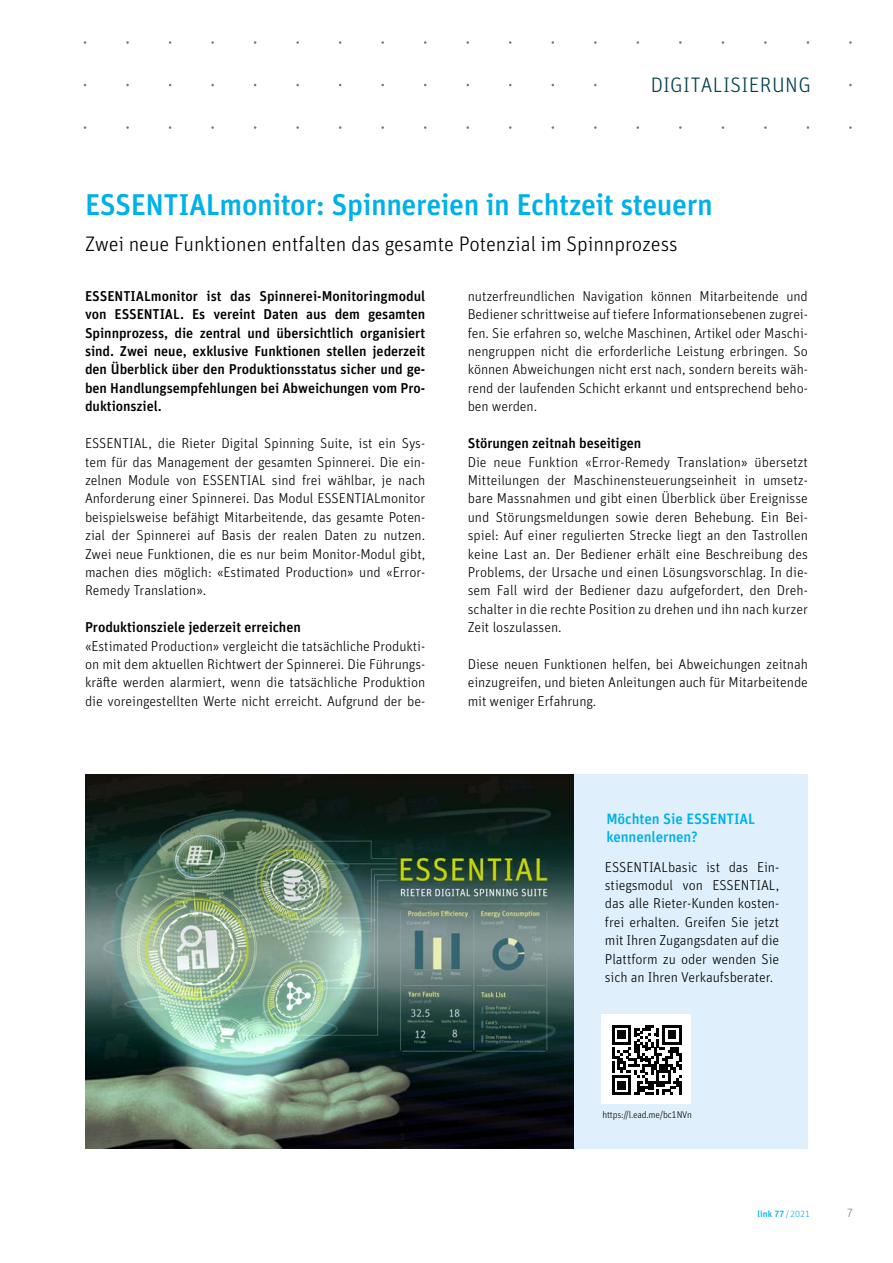
<style>
.page{position:relative;width:893px;height:1263px;background:#fff}
.page>*{position:absolute;margin:0;border:0;box-sizing:border-box;transform-origin:0 0}
.t1{font:500 30px "Unit Pro";letter-spacing:-.015em;color:#00b0e9}
.t2{font:300 21px "Unit Pro";letter-spacing:-.005em;color:#000}
.t3{font:300 21px "Unit Pro";letter-spacing:.02em;color:#00404c}
.t4{font:500 15px/18px "Unit Pro";letter-spacing:-.005em;color:#00b0e9}
.t5{font:300 14.25px/18.5px "Unit Pro";letter-spacing:-.005em;color:#000;text-align:justify}
.t6{font:500 14.25px/18.5px "Unit Pro";letter-spacing:-.005em;color:#000;text-align:justify}
.t7{font:300 12px "Unit Pro";color:#7c7b7b}
.t8{font:300 9.75px "Unit Pro";letter-spacing:-.02em;color:#000}
.t9{font:500 9px "Unit Pro";letter-spacing:.01em;color:#00b0e9}
.s1{font-weight:300}
</style>
<div class="page">
<img style="left:85px;top:775px;width:490px;height:373px">
<div style="left:575px;top:774px;width:233px;height:374px;background:#dff0fc"></div>
<div style="left:602px;top:1015px;width:89px;height:89px;background:#fff"></div>
<svg style="left:612px;top:1025px;width:70px;height:70px"></svg>
<h2 class="t3" style="left:651px;top:70px;width:162px">DIGITALISIERUNG</h2>
<h1 class="t1" style="left:85px;top:182px;width:629px">ESSENTIALmonitor: Spinnereien in Echtzeit steuern</h1>
<h2 class="t2" style="left:85px;top:229px;width:594px">Zwei neue Funktionen entfalten das gesamte Potenzial im Spinnprozess</h2>
<p class="t5" style="left:468px;top:286px;width:342px">nutzerfreundlichen Navigation können Mitarbeitende und Bediener schrittweise auf tiefere Informationsebenen zugrei&shy;fen. Sie erfahren so, welche Maschinen, Artikel oder Maschi&shy;nengruppen nicht die erforderliche Leistung erbringen. So können Abweichungen nicht erst nach, sondern bereits wäh&shy;rend der laufenden Schicht erkannt und entsprechend beho&shy;ben werden.</p>
<p class="t6" style="left:468px;top:433px;width:175px">Störungen zeitnah beseitigen</p>
<p class="t5" style="left:468px;top:452px;width:342px">Die neue Funktion «Error-Remedy Translation» übersetzt Mitteilungen der Maschinensteuerungseinheit in umsetz&shy;bare Massnahmen und gibt einen Überblick über Ereignisse und Störungsmeldungen sowie deren Behebung. Ein Bei&shy;spiel: Auf einer regulierten Strecke liegt an den Tastrollen keine Last an. Der Bediener erhält eine Beschreibung des Problems, der Ursache und einen Lösungsvorschlag. In die&shy;sem Fall wird der Bediener dazu aufgefordert, den Dreh&shy;schalter in die rechte Position zu drehen und ihn nach kurzer Zeit loszulassen.</p>
<p class="t5" style="left:468px;top:654px;width:342px">Diese neuen Funktionen helfen, bei Abweichungen zeitnah einzugreifen, und bieten Anleitungen auch für Mitarbeitende mit weniger Erfahrung.</p>
<p class="t6" style="left:85px;top:286px;width:342px">ESSENTIALmonitor ist das Spinnerei-Monitoringmodul von ESSENTIAL. Es vereint Daten aus dem gesamten Spinnprozess, die zentral und übersichtlich organisiert sind. Zwei neue, exklusive Funktionen stellen jederzeit den Überblick über den Produktionsstatus sicher und ge&shy;ben Handlungsempfehlungen bei Abweichungen vom Pro&shy;duktionsziel.</p>
<p class="t5" style="left:85px;top:433px;width:342px">ESSENTIAL, die Rieter Digital Spinning Suite, ist ein Sys&shy;tem für das Management der gesamten Spinnerei. Die ein&shy;zelnen Module von ESSENTIAL sind frei wählbar, je nach Anforderung einer Spinnerei. Das Modul ESSENTIALmonitor beispielsweise befähigt Mitarbeitende, das gesamte Poten&shy;zial der Spinnerei auf Basis der realen Daten zu nutzen.<br>Zwei neue Funktionen, die es nur beim Monitor-Modul gibt, machen dies möglich: «Estimated Production» und «Error-Remedy Translation».</p>
<p class="t6" style="left:85px;top:617px;width:217px">Produktionsziele jederzeit erreichen</p>
<p class="t5" style="left:85px;top:636px;width:342px">«Estimated Production» vergleicht die tatsächliche Produkti&shy;on mit dem aktuellen Richtwert der Spinnerei. Die Führungs&shy;kräfte werden alarmiert, wenn die tatsächliche Produktion die voreingestellten Werte nicht erreicht. Aufgrund der be-</p>
<p class="t4" style="left:606px;top:809px;width:150px">Möchten Sie ESSENTIAL kennenlernen?</p>
<p class="t5" style="left:605px;top:857px;width:176px">ESSENTIALbasic ist das Ein&shy;stiegsmodul von ESSENTIAL, das alle Rieter-Kunden kosten&shy;frei erhalten. Greifen Sie jetzt mit Ihren Zugangsdaten auf die Plattform zu oder wenden Sie sich an Ihren Verkaufsberater.</p>
<p class="t8" style="left:602px;top:1107px;width:91px">https://l.ead.me/bc1NVn</p>
<p class="t9" style="left:758px;top:1207px;width:54px">link 77 <span class="s1">/2021</span></p>
<p class="t7" style="left:847px;top:1205px;width:8px">7</p>
</div>
